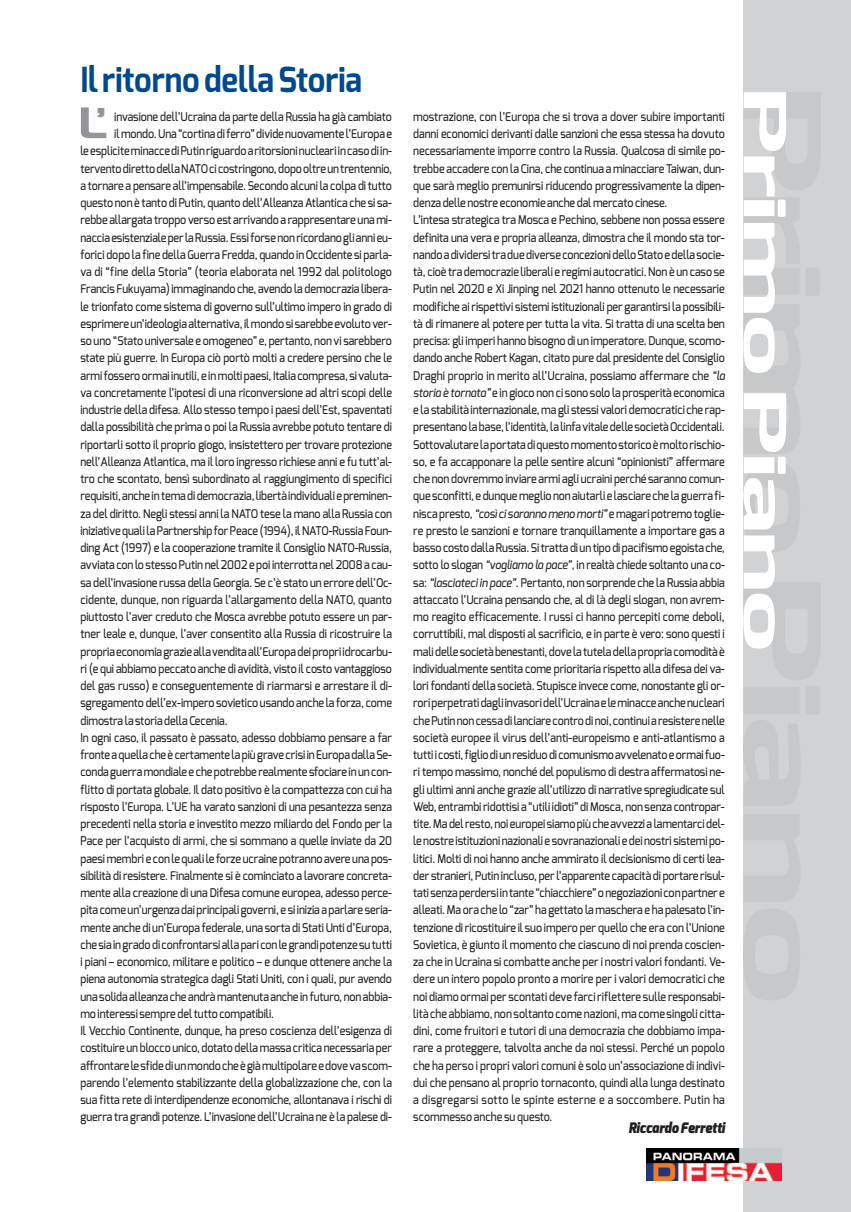
<style>
.page{position:relative;width:851px;height:1212px;background:#fff}
.page>*{position:absolute;margin:0;border:0;box-sizing:border-box;transform-origin:0 0}
.t1{font:700 42px "Exo";color:#939598;scale:1.34 1}
.t2{font:700 36.75px "Exo";color:#939598;scale:1.34 1}
.t3{font:700 34.5px "Exo";letter-spacing:-.005em;color:#01498e;scale:.92 1}
.t4{font:italic 900 14.55px "Exo";color:#231f20;scale:.9 1}
.t5{font:500 12px/17.2px "Exo";letter-spacing:-.005em;color:#231f20;text-align:justify;scale:.9 1}
.s1{font-style:italic}
</style>
<div class="page">
<div style="left:743px;top:0;width:107px;height:1212px;background:#d1d2d4"></div>
<svg style="left:743px;top:92px;width:43px;height:557px"></svg>
<img style="left:646px;top:1148px;width:135px;height:32px">
<p class="t3" style="left:80px;top:60px;width:307px">Il ritorno della Storia</p>
<p class="t1" style="left:77px;top:99px;width:24px">L</p>
<p class="t2" style="left:108px;top:124px;width:11px;rotate:-180deg">‘</p>
<p class="t5" style="left:114px;top:109px;width:310px">invasione dell’Ucraina da parte della Russia ha già cambiato</p>
<p class="t5" style="left:114px;top:126px;width:310px">il mondo. Una “cortina di ferro” divide nuovamente l’Europa e</p>
<p class="t5" style="left:80px;top:144px;width:347px">le esplicite minacce di Putin riguardo a ritorsioni nucleari in caso di in-</p>
<p class="t5" style="left:80px;top:161px;width:347px">tervento diretto della NATO ci costringono, dopo oltre un trentennio,</p>
<p class="t5" style="left:80px;top:178px;width:347px">a tornare a pensare all’impensabile. Secondo alcuni la colpa di tutto</p>
<p class="t5" style="left:80px;top:195px;width:347px">questo non è tanto di Putin, quanto dell’Alleanza Atlantica che si sa-</p>
<p class="t5" style="left:80px;top:213px;width:347px">rebbe allargata troppo verso est arrivando a rappresentare una mi-</p>
<p class="t5" style="left:80px;top:230px;width:347px">naccia esistenziale per la Russia. Essi forse non ricordano gli anni eu-</p>
<p class="t5" style="left:80px;top:247px;width:347px">forici dopo la fine della Guerra Fredda, quando in Occidente si parla-</p>
<p class="t5" style="left:80px;top:264px;width:347px">va di “fine della Storia” (teoria elaborata nel 1992 dal politologo</p>
<p class="t5" style="left:80px;top:282px;width:347px">Francis Fukuyama) immaginando che, avendo la democrazia libera-</p>
<p class="t5" style="left:80px;top:299px;width:347px">le trionfato come sistema di governo sull’ultimo impero in grado di</p>
<p class="t5" style="left:80px;top:316px;width:347px">esprimere un’ideologia alternativa, il mondo si sarebbe evoluto ver-</p>
<p class="t5" style="left:80px;top:333px;width:347px">so uno “Stato universale e omogeneo” e, pertanto, non vi sarebbero</p>
<p class="t5" style="left:80px;top:351px;width:347px">state più guerre. In Europa ciò portò molti a credere persino che le</p>
<p class="t5" style="left:80px;top:368px;width:347px">armi fossero ormai inutili, e in molti paesi, Italia compresa, si valuta-</p>
<p class="t5" style="left:80px;top:385px;width:347px">va concretamente l’ipotesi di una riconversione ad altri scopi delle</p>
<p class="t5" style="left:80px;top:402px;width:347px">industrie della difesa. Allo stesso tempo i paesi dell’Est, spaventati</p>
<p class="t5" style="left:80px;top:420px;width:347px">dalla possibilità che prima o poi la Russia avrebbe potuto tentare di</p>
<p class="t5" style="left:80px;top:437px;width:347px">riportarli sotto il proprio giogo, insistettero per trovare protezione</p>
<p class="t5" style="left:80px;top:454px;width:347px">nell’Alleanza Atlantica, ma il loro ingresso richiese anni e fu tutt’al-</p>
<p class="t5" style="left:80px;top:471px;width:347px">tro che scontato, bensì subordinato al raggiungimento di specifici</p>
<p class="t5" style="left:80px;top:489px;width:347px">requisiti, anche in tema di democrazia, libertà individuali e preminen-</p>
<p class="t5" style="left:80px;top:506px;width:347px">za del diritto. Negli stessi anni la NATO tese la mano alla Russia con</p>
<p class="t5" style="left:80px;top:523px;width:347px">iniziative quali la Partnership for Peace (1994), il NATO-Russia Foun-</p>
<p class="t5" style="left:80px;top:540px;width:347px">ding Act (1997) e la cooperazione tramite il Consiglio NATO-Russia,</p>
<p class="t5" style="left:80px;top:558px;width:347px">avviata con lo stesso Putin nel 2002 e poi interrotta nel 2008 a cau-</p>
<p class="t5" style="left:80px;top:575px;width:347px">sa dell’invasione russa della Georgia. Se c’è stato un errore dell’Oc-</p>
<p class="t5" style="left:80px;top:592px;width:347px">cidente, dunque, non riguarda l’allargamento della NATO, quanto</p>
<p class="t5" style="left:80px;top:609px;width:347px">piuttosto l’aver creduto che Mosca avrebbe potuto essere un par-</p>
<p class="t5" style="left:80px;top:627px;width:347px">tner leale e, dunque, l’aver consentito alla Russia di ricostruire la</p>
<p class="t5" style="left:80px;top:644px;width:347px">propria economia grazie alla vendita all’Europa dei propri idrocarbu-</p>
<p class="t5" style="left:80px;top:661px;width:347px">ri (e qui abbiamo peccato anche di avidità, visto il costo vantaggioso</p>
<p class="t5" style="left:80px;top:678px;width:347px">del gas russo) e conseguentemente di riarmarsi e arrestare il di-</p>
<p class="t5" style="left:80px;top:696px;width:347px">sgregamento dell’ex-impero sovietico usando anche la forza, come</p>
<p class="t5" style="left:80px;top:713px;width:165px">dimostra la storia della Cecenia.</p>
<p class="t5" style="left:80px;top:730px;width:347px">In ogni caso, il passato è passato, adesso dobbiamo pensare a far fronte a quella che è certamente la più grave crisi in Europa dalla Se&shy;conda guerra mondiale e che potrebbe realmente sfociare in un con&shy;flitto di portata globale. Il dato positivo è la compattezza con cui ha risposto l’Europa. L’UE ha varato sanzioni di una pesantezza senza precedenti nella storia e investito mezzo miliardo del Fondo per la Pace per l’acquisto di armi, che si sommano a quelle inviate da 20 paesi membri e con le quali le forze ucraine potranno avere una pos&shy;sibilità di resistere. Finalmente si è cominciato a lavorare concreta&shy;mente alla creazione di una Difesa comune europea, adesso perce&shy;pita come un’urgenza dai principali governi, e si inizia a parlare seria&shy;mente anche di un’Europa federale, una sorta di Stati Unti d’Europa, che sia in grado di confrontarsi alla pari con le grandi potenze su tutti i piani – economico, militare e politico – e dunque ottenere anche la piena autonomia strategica dagli Stati Uniti, con i quali, pur avendo una solida alleanza che andrà mantenuta anche in futuro, non abbia&shy;mo interessi sempre del tutto compatibili.</p>
<p class="t5" style="left:80px;top:1023px;width:347px">Il Vecchio Continente, dunque, ha preso coscienza dell’esigenza di costituire un blocco unico, dotato della massa critica necessaria per affrontare le sfide di un mondo che è già multipolare e dove va scom&shy;parendo l’elemento stabilizzante della globalizzazione che, con la sua fitta rete di interdipendenze economiche, allontanava i rischi di guerra tra grandi potenze. L’invasione dell’Ucraina ne è la palese di-</p>
<p class="t5" style="left:413px;top:109px;width:348px">mostrazione, con l’Europa che si trova a dover subire importanti danni economici derivanti dalle sanzioni che essa stessa ha dovuto necessariamente imporre contro la Russia. Qualcosa di simile po&shy;trebbe accadere con la Cina, che continua a minacciare Taiwan, dun&shy;que sarà meglio premunirsi riducendo progressivamente la dipen&shy;denza delle nostre economie anche dal mercato cinese.</p>
<p class="t5" style="left:413px;top:213px;width:348px">L’intesa strategica tra Mosca e Pechino, sebbene non possa essere definita una vera e propria alleanza, dimostra che il mondo sta tor&shy;nando a dividersi tra due diverse concezioni dello Stato e della socie&shy;tà, cioè tra democrazie liberali e regimi autocratici. Non è un caso se Putin nel 2020 e Xi Jinping nel 2021 hanno ottenuto le necessarie modifiche ai rispettivi sistemi istituzionali per garantirsi la possibili&shy;tà di rimanere al potere per tutta la vita. Si tratta di una scelta ben precisa: gli imperi hanno bisogno di un imperatore. Dunque, scomo&shy;dando anche Robert Kagan, citato pure dal presidente del Consiglio Draghi proprio in merito all’Ucraina, possiamo affermare che <span class="s1">“la storia è tornata”</span> e in gioco non ci sono solo la prosperità economica e la stabilità internazionale, ma gli stessi valori democratici che rap&shy;presentano la base, l’identità, la linfa vitale delle società Occidentali.</p>
<p class="t5" style="left:413px;top:437px;width:348px">Sottovalutare la portata di questo momento storico è molto rischio&shy;so, e fa accapponare la pelle sentire alcuni “opinionisti” affermare che non dovremmo inviare armi agli ucraini perché saranno comun&shy;que sconfitti, e dunque meglio non aiutarli e lasciare che la guerra fi&shy;nisca presto, <span class="s1">“così ci saranno meno morti”</span> e magari potremo toglie&shy;re presto le sanzioni e tornare tranquillamente a importare gas a basso costo dalla Russia. Si tratta di un tipo di pacifismo egoista che, sotto lo slogan <span class="s1">“vogliamo la pace”</span>, in realtà chiede soltanto una co&shy;sa: <span class="s1">“lasciateci in pace”</span>. Pertanto, non sorprende che la Russia abbia attaccato l’Ucraina pensando che, al di là degli slogan, non avrem&shy;mo reagito efficacemente. I russi ci hanno percepiti come deboli, corruttibili, mal disposti al sacrificio, e in parte è vero: sono questi i mali delle società benestanti, dove la tutela della propria comodità è individualmente sentita come prioritaria rispetto alla difesa dei va&shy;lori fondanti della società. Stupisce invece come, nonostante gli or&shy;rori perpetrati dagli invasori dell’Ucraina e le minacce anche nucleari che Putin non cessa di lanciare contro di noi, continui a resistere nelle società europee il virus dell’anti-europeismo e anti-atlantismo a tutti i costi, figlio di un residuo di comunismo avvelenato e ormai fuo&shy;ri tempo massimo, nonché del populismo di destra affermatosi ne&shy;gli ultimi anni anche grazie all’utilizzo di narrative spregiudicate sul Web, entrambi ridottisi a “utili idioti” di Mosca, non senza contropar&shy;tite. Ma del resto, noi europei siamo più che avvezzi a lamentarci del&shy;le nostre istituzioni nazionali e sovranazionali e dei nostri sistemi po&shy;litici. Molti di noi hanno anche ammirato il decisionismo di certi lea&shy;der stranieri, Putin incluso, per l’apparente capacità di portare risul&shy;tati senza perdersi in tante “chiacchiere” o negoziazioni con partner e alleati. Ma ora che lo “zar” ha gettato la maschera e ha palesato l’in&shy;tenzione di ricostituire il suo impero per quello che era con l’Unione Sovietica, è giunto il momento che ciascuno di noi prenda coscien&shy;za che in Ucraina si combatte anche per i nostri valori fondanti. Ve&shy;dere un intero popolo pronto a morire per i valori democratici che noi diamo ormai per scontati deve farci riflettere sulle responsabi&shy;lità che abbiamo, non soltanto come nazioni, ma come singoli citta&shy;dini, come fruitori e tutori di una democrazia che dobbiamo impa&shy;rare a proteggere, talvolta anche da noi stessi. Perché un popolo che ha perso i propri valori comuni è solo un’associazione di indivi&shy;dui che pensano al proprio tornaconto, quindi alla lunga destinato a disgregarsi sotto le spinte esterne e a soccombere. Putin ha scommesso anche su questo.</p>
<p class="t4" style="left:628px;top:1119px;width:109px">Riccardo Ferretti</p>
</div>
